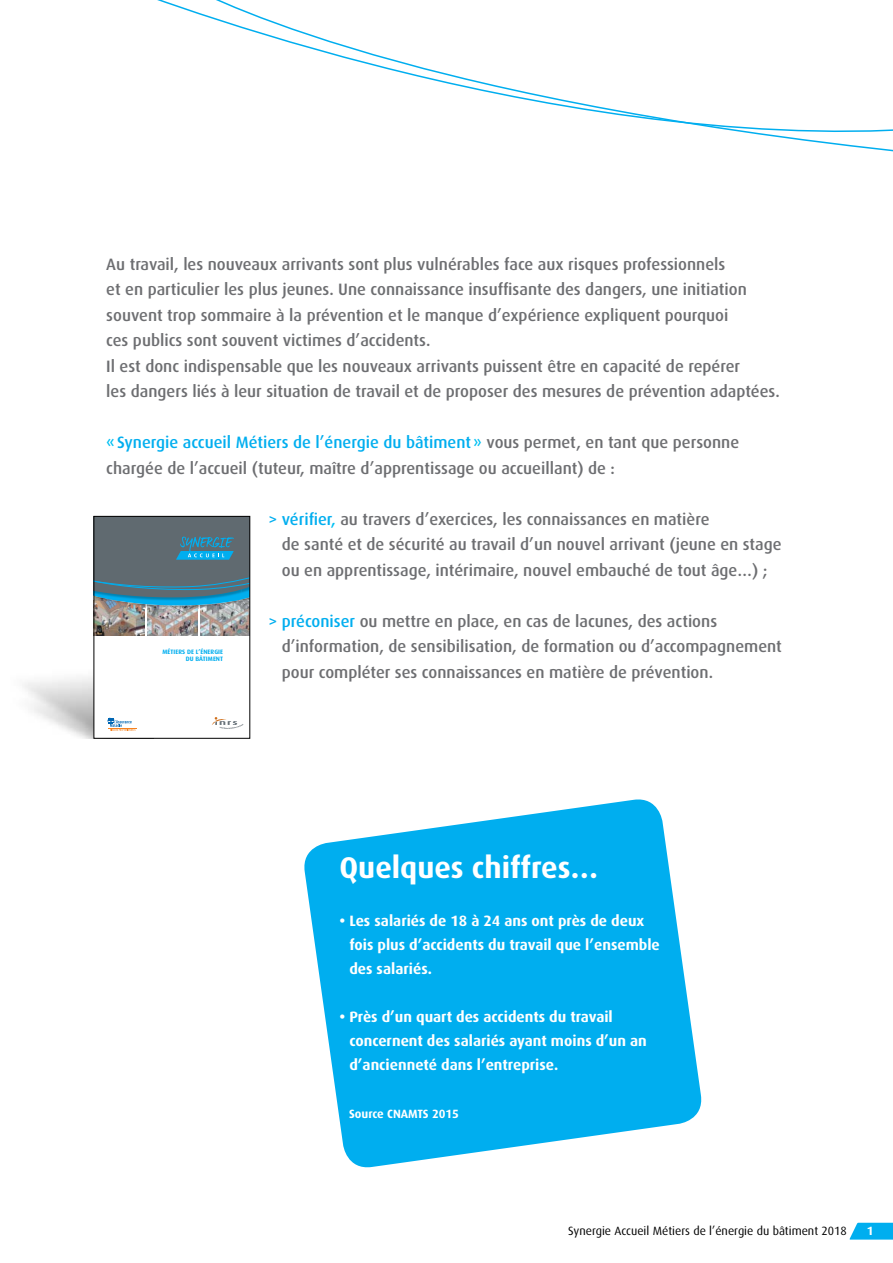
<style>
.page{position:relative;width:893px;height:1263px;background:#fff}
.page>*{position:absolute;margin:0;border:0;box-sizing:border-box;transform-origin:0 0}
.t1{font:700 30px "Dax OT";color:#fff}
.t2{font:500 16.5px/25.5px "Dax OT";color:#6d6e71}
.t3{font:700 15px/24px "Dax OT";color:#fff}
.t4{font:12px "Dax OT";color:#000}
.t5{font:700 12px "Dax OT";color:#fff}
.t6{font:700 6.3px/7.6px "Dax OT";letter-spacing:.01em;color:#00aeef;text-align:right}
.s1{color:#00c0f3}
.s2{color:#00aeef}
</style>
<div class="page">
<svg style="left:849px;top:1223px;width:44px;height:16px"></svg>
<svg style="left:304px;top:799px;width:398px;height:369px;fill:#00aeef"></svg>
<img style="left:24px;top:614px;width:70px;height:125px">
<img style="left:96px;top:611px;width:152px;height:24px">
<hr style="left:146px;top:603px;width:1px;height:33px;background:#fff">
<hr style="left:199px;top:603px;width:1px;height:33px;background:#fff">
<svg style="left:212px;top:717px;width:32px;height:12px"></svg>
<svg style="left:107px;top:718px;width:30px;height:13px"></svg>
<svg style="left:96px;top:518px;width:152px;height:93px;background:#577785"></svg>
<div style="left:94px;top:516px;width:156px;height:223px;border:1px solid #000"></div>
<svg style="left:185px;top:0;width:708px;height:152px"></svg>
<p class="t2" style="left:106px;top:251px;width:675px">Au travail, les nouveaux arrivants sont plus vulnérables face aux risques professionnels<br>et en particulier les plus jeunes. Une connaissance insuffisante des dangers, une initiation souvent trop sommaire à la prévention et le manque d’expérience expliquent pourquoi<br>ces publics sont souvent victimes d’accidents.<br>Il est donc indispensable que les nouveaux arrivants puissent être en capacité de repérer<br>les dangers liés à leur situation de travail et de proposer des mesures de prévention adaptées.</p>
<p class="t2" style="left:106px;top:429px;width:634px"><span class="s1">«</span><span class="s2">Synergie accueil Métiers de l’énergie du bâtiment</span><span class="s1">»</span> vous permet, en tant que personne chargée de l’accueil (tuteur, maître d’apprentissage ou accueillant) de :</p>
<p class="t2" style="left:282px;top:506px;width:501px;text-indent:-13px"><span class="s2">&gt; vérifier</span><span class="s1">,</span> au travers d’exercices, les connaissances en matière<br>de santé et de sécurité au travail d’un nouvel arrivant (jeune en stage ou en apprentissage, intérimaire, nouvel embauché de tout âge…) ;</p>
<p class="t2" style="left:282px;top:608px;width:502px;text-indent:-13px"><span class="s2">&gt; préconiser</span> ou mettre en place, en cas de lacunes, des actions d’information, de sensibilisation, de formation ou d’accompagnement pour compléter ses connaissances en matière de prévention.</p>
<p class="t6" style="left:163px;top:647px;width:62px">MÉTIERS DE L’ÉNERGIE<br>DU BÂTIMENT</p>
<h1 class="t1" style="left:339px;top:848px;width:260px">Quelques chiffres…</h1>
<p class="t3" style="left:349px;top:908px;width:312px;text-indent:-10px">• Les salariés de 18 à 24 ans ont près de deux fois plus d’accidents du travail que l’ensemble des salariés.</p>
<p class="t3" style="left:349px;top:1004px;width:299px;text-indent:-10px">• Près d’un quart des accidents du travail concernent des salariés ayant moins d’un an d’ancienneté dans l’entreprise.</p>
<p class="t5" style="left:349px;top:1106px;width:111px">Source CNAMTS 2015</p>
<p class="t4" style="left:568px;top:1222px;width:280px">Synergie Accueil Métiers de l’énergie du bâtiment 2018</p>
<p class="t5" style="left:867px;top:1222px;width:8px">1</p>
</div>
